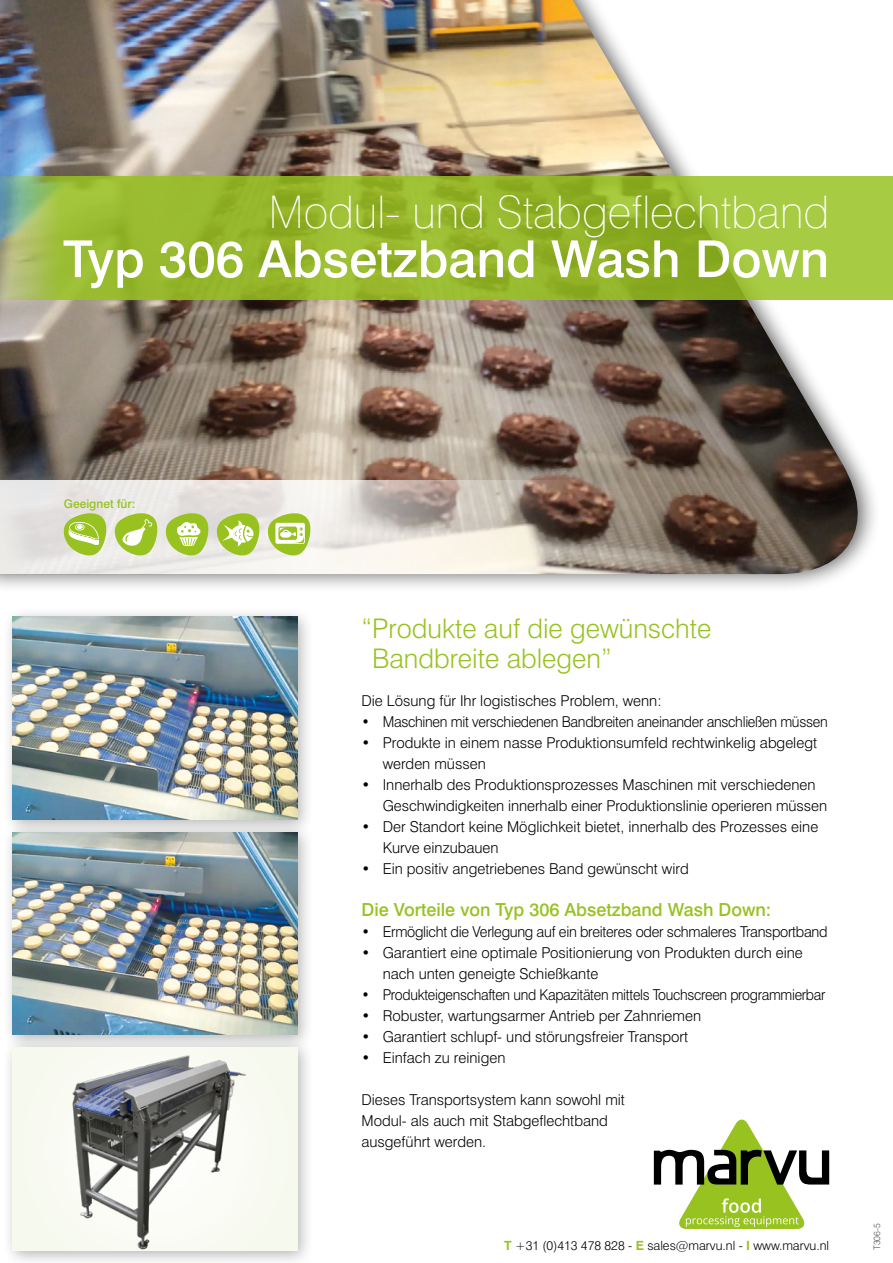
<style>
.page{position:relative;width:893px;height:1263px;background:#fff}
.page>*{position:absolute;margin:0;border:0;box-sizing:border-box;transform-origin:0 0}
.t1{font:500 51px "Swiss 721 BT";color:#fff}
.t2{font:100 45px "Swiss 721 BT";color:#fff}
.t3{font:300 27px/30px "Swiss 721 BT";color:#98c220}
.t4{font:500 18px "Swiss 721 BT";color:#98c220}
.t5{font:300 15px/21px "Swiss 721 BT";color:#000}
.t6{font:300 15px "Swiss 721 BT";letter-spacing:-.02em;color:#000;scale:.94 1}
.t7{font:300 15px "Swiss 721 BT";letter-spacing:-.02em;color:#000}
.t8{font:300 15px "Swiss 721 BT";letter-spacing:-.02em;color:#000;scale:.95 1}
.t9{font:300 12.6px "Swiss 721 BT";color:#000}
.t10{font:500 12px "Swiss 721 BT";color:#98c220}
.t11{font:300 9px "Swiss 721 BT";color:#575756}
.s1{font-weight:700;color:#98c220}
</style>
<div class="page">
<svg style="left:654px;top:1119px;width:175px;height:110px"></svg>
<div style="left:0;top:0;width:880px;height:593px;background:#000;opacity:.6"></div>
<img style="left:0;top:0;width:859px;height:480px">
<svg style="left:0;top:480px;width:880px;height:94px;background:#b3aaa2"></svg>
<svg style="left:0;top:176px;width:893px;height:124px;background:#98b933"></svg>
<div style="left:1px;top:605px;width:314px;height:231px;background:#000;opacity:.3"></div>
<img style="left:13px;top:617px;width:285px;height:202px">
<svg style="left:114px;top:513px;width:44px;height:42px;background:#bbd46f"></svg>
<svg style="left:64px;top:513px;width:43px;height:42px;background:#b7d269"></svg>
<svg style="left:216px;top:513px;width:44px;height:42px;background:#bcd475"></svg>
<svg style="left:165px;top:513px;width:44px;height:42px;background:#bdd575"></svg>
<svg style="left:267px;top:513px;width:44px;height:42px"></svg>
<div style="left:1px;top:821px;width:314px;height:231px;background:#000;opacity:.3"></div>
<img style="left:13px;top:832px;width:285px;height:203px">
<div style="left:1px;top:1036px;width:314px;height:227px;background:#000;opacity:.3"></div>
<img style="left:13px;top:1047px;width:285px;height:203px">
<h2 class="t2" style="left:269px;top:184px;width:562px">Modul- und Stabgeflechtband</h2>
<h1 class="t1" style="left:63px;top:228px;width:768px">Typ 306 Absetzband Wash Down</h1>
<p class="t10" style="left:64px;top:496px;width:73px">Geeignet für:</p>
<h3 class="t3" style="left:372px;top:613px;width:341px;text-indent:-11px">“Produkte auf die gewünschte<br>Bandbreite ablegen”</h3>
<p class="t5" style="left:361px;top:690px;width:302px">Die Lösung für Ihr logistisches Problem, wenn:</p>
<p class="t8" style="left:361px;top:713px;width:492px">• Maschinen mit verschiedenen Bandbreiten aneinander anschließen müssen</p>
<p class="t5" style="left:383px;top:732px;width:436px;text-indent:-21px">• Produkte in einem nasse Produktionsumfeld rechtwinkelig abgelegt werden müssen</p>
<p class="t5" style="left:383px;top:774px;width:446px;text-indent:-21px">• Innerhalb des Produktionsprozesses Maschinen mit verschiedenen<br>Geschwindigkeiten innerhalb einer Produktionslinie operieren müssen</p>
<p class="t5" style="left:383px;top:816px;width:437px;text-indent:-21px">• Der Standort keine Möglichkeit bietet, innerhalb des Prozesses eine<br>Kurve einzubauen</p>
<p class="t5" style="left:361px;top:858px;width:329px">• Ein positiv angetriebenes Band gewünscht wird</p>
<p class="t4" style="left:361px;top:899px;width:411px">Die Vorteile von Typ 306 Absetzband Wash Down:</p>
<p class="t7" style="left:361px;top:923px;width:468px">• Ermöglicht die Verlegung auf ein breiteres oder schmaleres Transportband</p>
<p class="t5" style="left:383px;top:942px;width:422px;text-indent:-21px">• Garantiert eine optimale Positionierung von Produkten durch eine nach unten geneigte Schießkante</p>
<p class="t6" style="left:361px;top:986px;width:495px">• Produkteigenschaften und Kapazitäten mittels Touchscreen programmierbar</p>
<p class="t5" style="left:361px;top:1005px;width:341px">• Robuster, wartungsarmer Antrieb per Zahnriemen</p>
<p class="t5" style="left:361px;top:1026px;width:328px">• Garantiert schlupf- und störungsfreier Transport</p>
<p class="t5" style="left:361px;top:1047px;width:145px">• Einfach zu reinigen</p>
<p class="t5" style="left:361px;top:1089px;width:265px">Dieses Transportsystem kann sowohl mit<br>Modul- als auch mit Stabgeflechtband ausgeführt werden.</p>
<p class="t9" style="left:504px;top:1238px;width:326px"><span class="s1">T</span> +31 (0)413 478 828 - <span class="s1">E</span> sales@marvu.nl - <span class="s1">I</span> www.marvu.nl</p>
<p class="t11" style="left:871px;top:1250px;width:28px;rotate:-90deg">T306-5</p>
</div>
